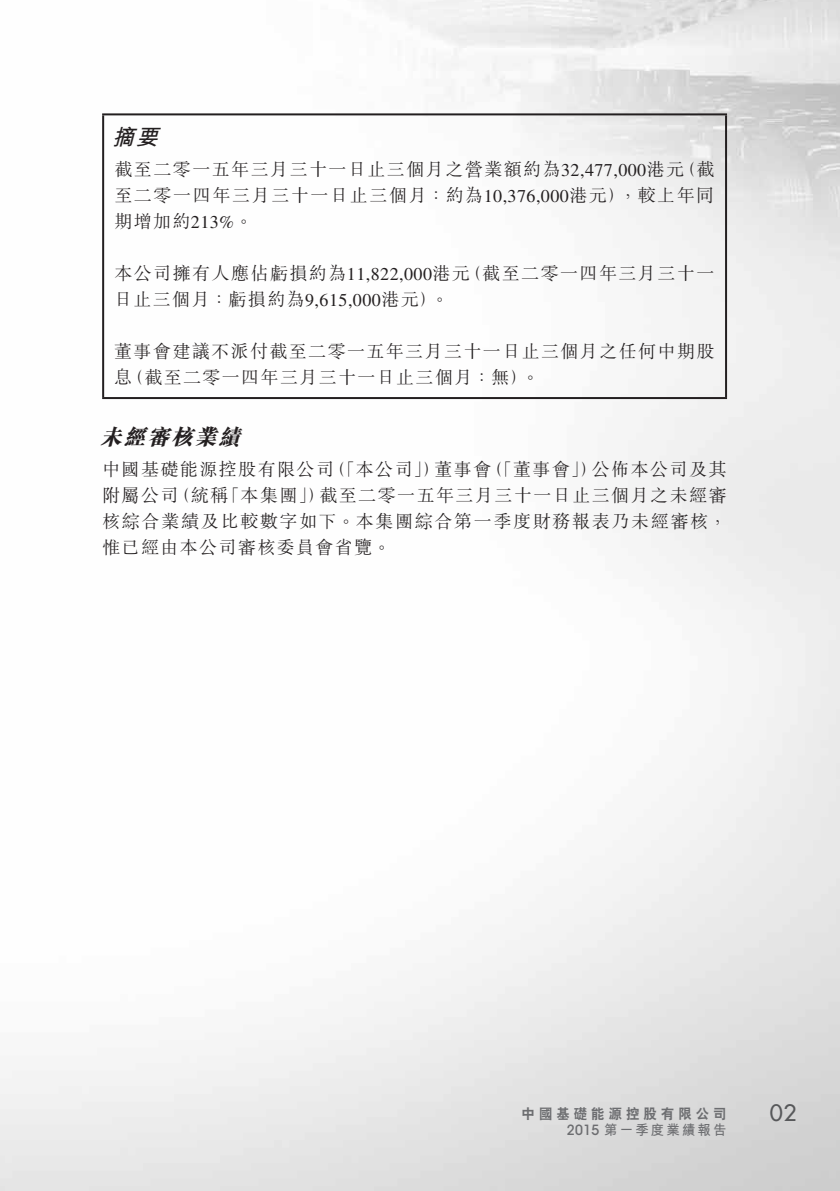
<style>
.page{position:relative;width:840px;height:1191px;background:#fff}
.page>*{position:absolute;margin:0;border:0;box-sizing:border-box;transform-origin:0 0}
.t1{font:italic 800 22px "M Sung HK";color:#231f20}
.t2{font:500 22px "Futura Std";color:#57585a}
.t3{font:italic 700 22px "M Hei HK";color:#231f20}
.t4{font:300 18px/26px "M Sung HK";letter-spacing:.08em;color:#231f20}
.t5{font:700 14px "M Hei HK";letter-spacing:.17em;color:#6c6d70;scale:.95 1}
.t6{font:800 14px "C Hei 2 HK";letter-spacing:.31em;color:#6c6d70;scale:.95 1}
.s1{font-family:"Times LT Std";font-weight:400}
.s2{font-family:"ITC Avant Garde Std";font-weight:500}
</style>
<div class="page">
<img style="left:0;top:0;width:839px;height:1191px">
<hr style="left:102px;top:113px;width:624px;height:2px;background:#231f20">
<hr style="left:102px;top:115px;width:2px;height:282px;background:#231f20">
<hr style="left:724px;top:115px;width:2px;height:282px;background:#231f20">
<hr style="left:102px;top:397px;width:624px;height:2px;background:#231f20">
<p class="t3" style="left:112px;top:121px;width:55px">摘要</p>
<p class="t4" style="left:618px;top:156px;width:97px;text-indent:-504px">截至二零一五年三月三十一日止三個月之營業額約為<span class="s1">32,477,000</span>港元<br>，較上年同</p>
<p class="t4" style="left:677px;top:156px;width:38px">（截</p>
<p class="t4" style="left:114px;top:182px;width:512px">至二零一四年三月三十一日止三個月：約為<span class="s1">10,376,000</span>港元）期增加約<span class="s1">213%</span>。</p>
<p class="t4" style="left:463px;top:260px;width:252px">（截至二零一四年三月三十一</p>
<p class="t4" style="left:430px;top:260px;width:41px;text-indent:-316px">本公司擁有人應佔虧損約為<span class="s1">11,822,000</span>港元。</p>
<p class="t4" style="left:114px;top:286px;width:324px">日止三個月：虧損約為<span class="s1">9,615,000</span>港元(</p>
<p class="t4" style="left:521px;top:338px;width:194px;text-indent:-407px">董事會建議不派付截至二零一五年三月三十一日止三個月之任何中期股。</p>
<p class="t4" style="left:114px;top:364px;width:20px">息</p>
<p class="t4" style="left:126px;top:364px;width:403px">（截至二零一四年三月三十一日止三個月：無(</p>
<p class="t1" style="left:100px;top:421px;width:149px">未經審核業績</p>
<p class="t4" style="left:319px;top:455px;width:408px;text-indent:-217px">中國基礎能源控股有限公司<br>截至二零一五年三月三十一日止三個月之未經審</p>
<p class="t4" style="left:591px;top:455px;width:136px">公佈本公司及其</p>
<p class="t4" style="left:434px;top:455px;width:58px">董事會</p>
<p class="t4" style="left:485px;top:455px;width:114px">（「董事會」）</p>
<p class="t4" style="left:328px;top:455px;width:114px">（「本公司」）</p>
<p class="t4" style="left:172px;top:481px;width:57px">（統稱</p>
<p class="t4" style="left:222px;top:481px;width:105px">「本集團」）</p>
<p class="t4" style="left:102px;top:481px;width:625px">附屬公司<br>核綜合業績及比較數字如下。本集團綜合第一季度財務報表乃未經審核，惟已經由本公司審核委員會省覽。</p>
<p class="t6" style="left:521px;top:1104px;width:217px">中國基礎能源控股有限公司</p>
<p class="t5" style="left:566px;top:1119px;width:169px"><span class="s2">2015</span> 第一季度業績報告</p>
<p class="t2" style="left:769px;top:1099px;width:28px">02</p>
</div>
